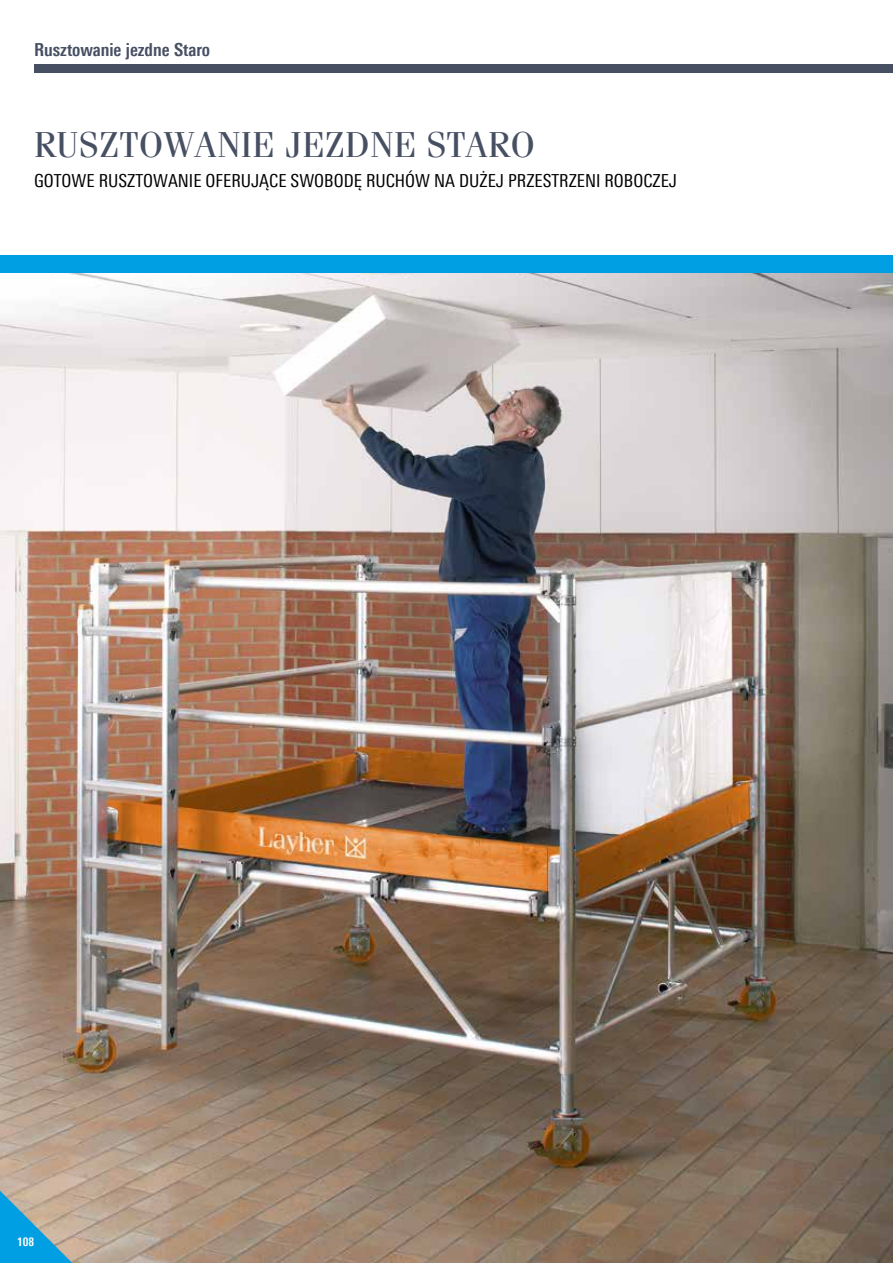
<style>
.page{position:relative;width:893px;height:1263px;background:#fff}
.page>*{position:absolute;margin:0;border:0;box-sizing:border-box;transform-origin:0 0}
.t1{font:36px "Fenice Pro ITC";letter-spacing:.01em;color:#474f63}
.t2{font:18px "Linotype Univers 420 Cn";color:#000}
.t3{font:700 18px "Linotype Univers 620 Cn";color:#474f63}
.t4{font:700 12px "Linotype Univers 620 Cn";color:#fff}
</style>
<div class="page">
<img style="left:0;top:272px;width:893px;height:991px">
<svg style="left:0;top:1178px;width:85px;height:85px;background:#7fa9b4"></svg>
<div style="left:34px;top:64px;width:859px;height:8px;background:#474f63"></div>
<div style="left:0;top:255px;width:893px;height:17px;background:#009fe3"></div>
<p class="t3" style="left:34px;top:38px;width:178px">Rusztowanie jezdne Staro</p>
<h1 class="t1" style="left:34px;top:122px;width:502px">RUSZTOWANIE JEZDNE STARO</h1>
<p class="t2" style="left:34px;top:170px;width:645px">GOTOWE RUSZTOWANIE OFERUJĄCE SWOBODĘ RUCHÓW NA DUŻEJ PRZESTRZENI ROBOCZEJ</p>
<p class="t4" style="left:17px;top:1235px;width:18px">108</p>
</div>
